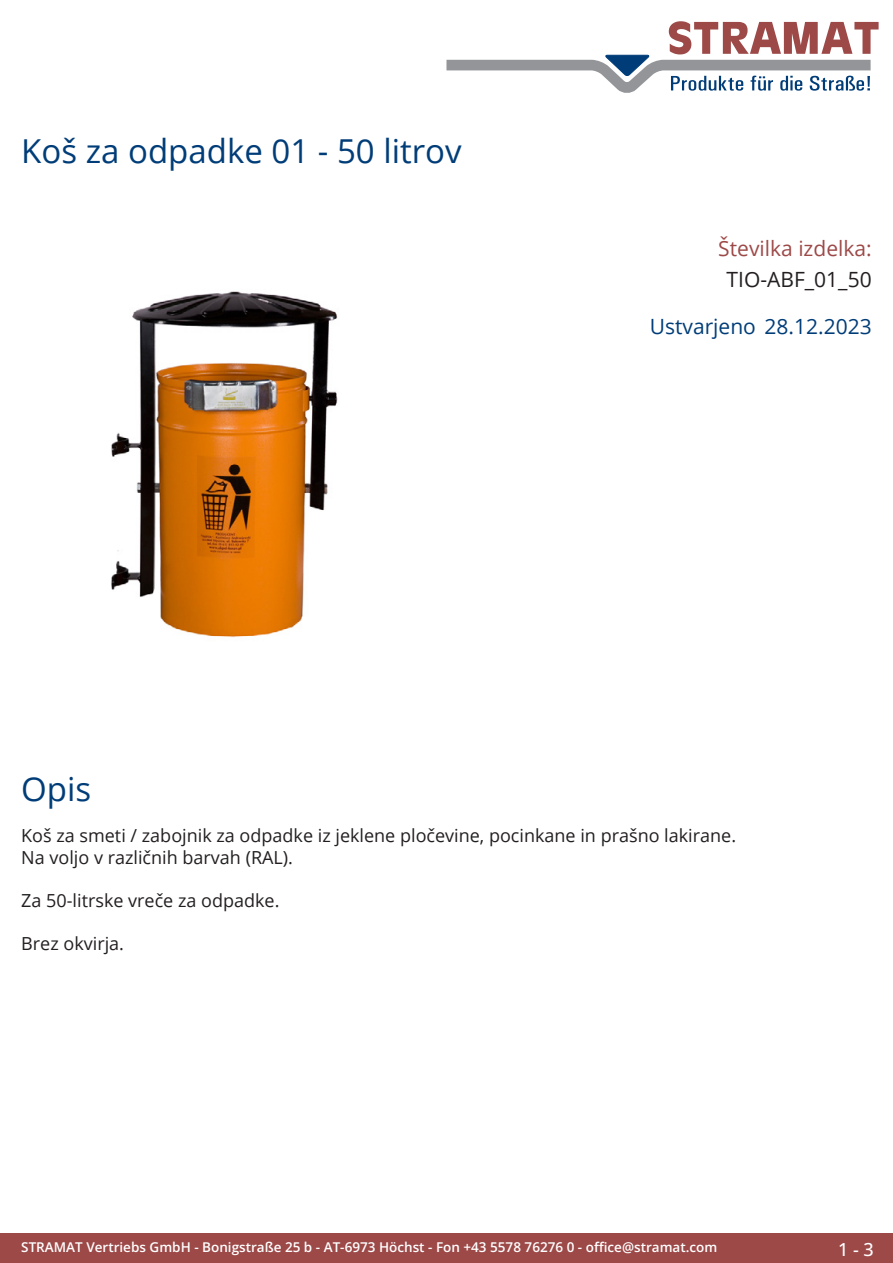
<style>
.page{position:relative;width:893px;height:1263px;background:#fff}
.page>*{position:absolute;margin:0;border:0;box-sizing:border-box;transform-origin:0 0}
.Produkttitel{font:33px "Open Sans";color:#003d78}
.Erstellungsdatum{font:21px "Open Sans";color:#003d78}
.TechDaten_Überschrif{font:21px "Open Sans";color:#9c4948}
.TechDaten_Inhalt{font:21px "Open Sans";color:#231f20}
.Beschreibung_Text{font:18px/21.6px "Open Sans";color:#231f20}
.t1{font:500 18px "Open Sans";color:#fff}
.t2{font:600 13.5px "Open Sans";color:#fff}
</style>
<div class="page">
<div style="left:0;top:1233px;width:893px;height:30px;background:#9c4948"></div>
<svg style="left:446px;top:21px;width:433px;height:72px"></svg>
<img style="left:111px;top:291px;width:227px;height:347px">
<p class="Produkttitel" style="left:21px;top:128px;width:442px">Koš za odpadke 01 - 50 litrov</p>
<p class="TechDaten_Überschrif" style="left:718px;top:234px;width:155px">Številka izdelka:</p>
<p class="TechDaten_Inhalt" style="left:726px;top:265px;width:147px">TIO-ABF_01_50</p>
<p class="Erstellungsdatum" style="left:650px;top:312px;width:223px">Ustvarjeno 28.12.2023</p>
<p class="Produkttitel" style="left:21px;top:766px;width:72px">Opis</p>
<p class="Beschreibung_Text" style="left:21px;top:824px;width:716px">Koš za smeti / zabojnik za odpadke iz jeklene pločevine, pocinkane in prašno lakirane.<br>Na voljo v različnih barvah (RAL).</p>
<p class="Beschreibung_Text" style="left:21px;top:889px;width:260px">Za 50-litrske vreče za odpadke.</p>
<p class="Beschreibung_Text" style="left:21px;top:932px;width:104px">Brez okvirja.</p>
<p class="t2" style="left:21px;top:1238px;width:698px">STRAMAT Vertriebs GmbH - Bonigstraße 25 b - AT-6973 Höchst - Fon +43 5578 76276 0 - office@stramat.com</p>
<p class="t1" style="left:838px;top:1237px;width:37px">1 - 3</p>
</div>
